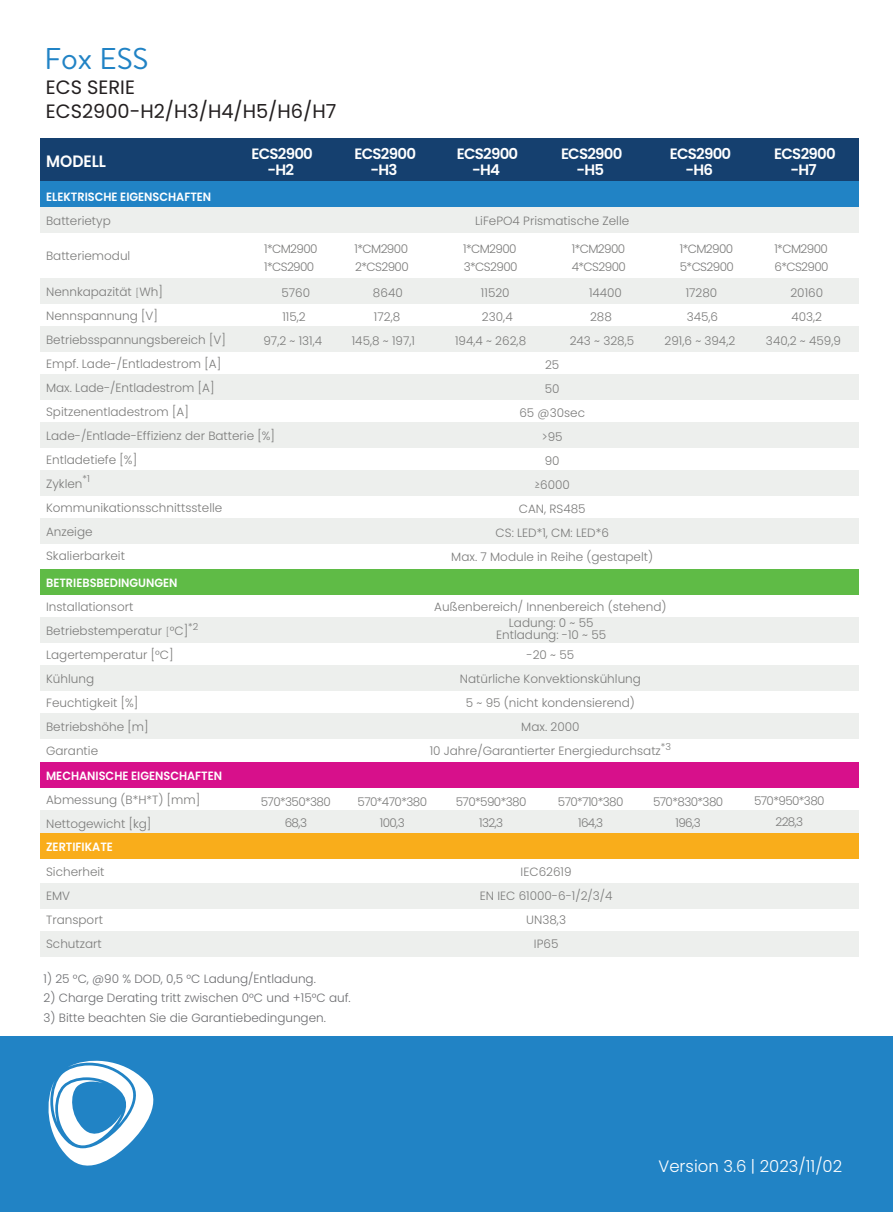
<style>
.page{position:relative;width:893px;height:1212px;background:#fff}
.page>*{position:absolute;margin:0;border:0;box-sizing:border-box;transform-origin:0 0}
.t1{font:30px "Brandon Text";color:#2183c5}
.t2{font:19.35px "Poppins";color:#231f20}
.t3{font:300 16.5px "Poppins";color:#fff}
.t4{font:600 16.5px "Poppins";color:#fff;scale:.94 1}
.t5{font:600 15px/16.5px "Poppins";letter-spacing:-.05em;color:#fff;text-align:center}
.t6{font:300 12px/24px "Poppins";color:#7b7b7a}
.t7{font:300 12px "Poppins";color:#6c6d70}
.t8{font:600 12px "Poppins";color:#fff;scale:.94 1}
.t9{font:300 12px "Poppins";letter-spacing:-.05em;color:#7b7b7a}
.t10{font:300 9.6px "Poppins";color:#7b7b7a}
.s1{font-family:"Adobe Song Std"}
</style>
<div class="page">
<div style="left:40px;top:138px;width:818px;height:44px;background:#15406f"></div>
<div style="left:40px;top:208px;width:818px;height:25px;background:#edefed"></div>
<div style="left:40px;top:182px;width:818px;height:25px;background:#2183c5"></div>
<div style="left:40px;top:569px;width:818px;height:26px;background:#5fbb46"></div>
<div style="left:40px;top:279px;width:818px;height:25px;background:#edefed"></div>
<div style="left:40px;top:327px;width:818px;height:25px;background:#edefed"></div>
<div style="left:40px;top:375px;width:818px;height:25px;background:#edefed"></div>
<div style="left:40px;top:423px;width:818px;height:25px;background:#edefed"></div>
<div style="left:40px;top:471px;width:818px;height:25px;background:#edefed"></div>
<div style="left:40px;top:519px;width:818px;height:25px;background:#edefed"></div>
<div style="left:40px;top:617px;width:818px;height:26px;background:#edefed"></div>
<div style="left:40px;top:665px;width:818px;height:26px;background:#edefed"></div>
<div style="left:40px;top:713px;width:818px;height:26px;background:#edefed"></div>
<div style="left:40px;top:810px;width:818px;height:25px;background:#edefed"></div>
<div style="left:40px;top:883px;width:818px;height:25px;background:#edefed"></div>
<div style="left:40px;top:931px;width:818px;height:25px;background:#edefed"></div>
<div style="left:40px;top:762px;width:818px;height:26px;background:#d7108b"></div>
<div style="left:40px;top:833px;width:818px;height:26px;background:#f9ad1b"></div>
<div style="left:0;top:1036px;width:893px;height:176px;background:#2183c5"></div>
<svg style="left:48px;top:1060px;width:106px;height:106px"></svg>
<h1 class="t1" style="left:44px;top:38px;width:106px">Fox ESS</h1>
<h2 class="t2" style="left:46px;top:76px;width:91px">ECS SERIE</h2>
<h2 class="t2" style="left:46px;top:100px;width:292px">ECS2900-H2/H3/H4/H5/H6/H7</h2>
<h3 class="t4" style="left:46px;top:151px;width:65px">MODELL</h3>
<p class="t8" style="left:46px;top:190px;width:177px">ELEKTRISCHE EIGENSCHAFTEN</p>
<p class="t6" style="left:46px;top:209px;width:66px">Batterietyp</p>
<p class="t6" style="left:46px;top:244px;width:86px">Batteriemodul</p>
<p class="t6" style="left:46px;top:280px;width:230px">Nennkapazität <span class="s1">[</span>Wh]<br>Nennspannung [V]<br>Betriebsspannungsbereich [V]<br>Empf. Lade-/Entladestrom [A]<br>Max. Lade-/Entladestrom [A]<br>Spitzenentladestrom [A]<br>Lade-/Entlade-Effizienz der Batterie [%]<br>Entladetiefe [%]<br>Zyklen</p>
<p class="t5" style="left:251px;top:146px;width:63px">ECS2900 -H2</p>
<p class="t5" style="left:355px;top:146px;width:63px">ECS2900 -H3</p>
<p class="t5" style="left:457px;top:146px;width:63px">ECS2900 -H4</p>
<p class="t5" style="left:670px;top:146px;width:63px">ECS2900 -H6</p>
<p class="t5" style="left:561px;top:146px;width:63px">ECS2900 -H5</p>
<p class="t5" style="left:774px;top:146px;width:63px">ECS2900 -H7</p>
<p class="t6" style="left:475px;top:209px;width:155px">LiFePO4 Prismatische Zelle</p>
<p class="t6" style="left:264px;top:237px;width:55px">1*CM2900</p>
<p class="t6" style="left:355px;top:237px;width:55px">1*CM2900</p>
<p class="t6" style="left:463px;top:237px;width:55px">1*CM2900</p>
<p class="t6" style="left:572px;top:237px;width:55px">1*CM2900</p>
<p class="t6" style="left:680px;top:237px;width:55px">1*CM2900</p>
<p class="t6" style="left:774px;top:237px;width:55px">1*CM2900</p>
<p class="t6" style="left:264px;top:255px;width:52px">1*CS2900</p>
<p class="t6" style="left:355px;top:255px;width:55px">2*CS2900</p>
<p class="t6" style="left:464px;top:255px;width:55px">3*CS2900</p>
<p class="t6" style="left:572px;top:255px;width:56px">4*CS2900</p>
<p class="t6" style="left:680px;top:255px;width:56px">5*CS2900</p>
<p class="t6" style="left:774px;top:255px;width:56px">6*CS2900</p>
<p class="t6" style="left:281px;top:281px;width:30px">5760</p>
<p class="t6" style="left:373px;top:281px;width:31px">8640</p>
<p class="t6" style="left:481px;top:281px;width:30px">11520</p>
<p class="t6" style="left:589px;top:281px;width:34px">14400</p>
<p class="t6" style="left:686px;top:281px;width:33px">17280</p>
<p class="t6" style="left:790px;top:281px;width:34px">20160</p>
<p class="t6" style="left:282px;top:305px;width:25px">115,2</p>
<p class="t6" style="left:374px;top:305px;width:28px">172,8</p>
<p class="t6" style="left:482px;top:305px;width:32px">230,4</p>
<p class="t6" style="left:590px;top:305px;width:23px">288</p>
<p class="t6" style="left:687px;top:305px;width:33px">345,6</p>
<p class="t6" style="left:791px;top:305px;width:32px">403,2</p>
<p class="t6" style="left:263px;top:329px;width:60px">97,2 ~ 131,4</p>
<p class="t6" style="left:352px;top:329px;width:65px">145,8 ~ 197,1</p>
<p class="t6" style="left:455px;top:329px;width:73px">194,4 ~ 262,8</p>
<p class="t6" style="left:570px;top:329px;width:66px">243 ~ 328,5</p>
<p class="t6" style="left:664px;top:329px;width:72px">291,6 ~ 394,2</p>
<p class="t6" style="left:766px;top:329px;width:76px">340,2 ~ 459,9</p>
<p class="t6" style="left:451px;top:353px;width:203px;text-align:center">25<br>50<br>65 @30sec<br>&gt;95<br>90<br>≥6000<br>CAN, RS485<br>CS: LED*1, CM: LED*6<br>Max. 7 Module in Reihe (gestapelt)</p>
<p class="t10" style="left:83px;top:473px;width:9px">*1</p>
<p class="t6" style="left:46px;top:496px;width:178px">Kommunikationsschnittsstelle<br>Anzeige<br>Skalierbarkeit</p>
<p class="t8" style="left:46px;top:575px;width:141px">BETRIEBSBEDINGUNGEN</p>
<p class="t6" style="left:46px;top:595px;width:144px">Installationsort<br>Betriebstemperatur <span class="s1">[</span>°C]</p>
<p class="t10" style="left:188px;top:621px;width:12px">*2</p>
<p class="t6" style="left:46px;top:643px;width:129px">Lagertemperatur [°C]<br>Kühlung<br>Feuchtigkeit [%]<br>Betriebshöhe [m]<br>Garantie</p>
<p class="t8" style="left:46px;top:769px;width:189px">MECHANISCHE EIGENSCHAFTEN</p>
<p class="t6" style="left:46px;top:787px;width:155px">Abmessung (B*H*T) [mm]<br>Nettogewicht [kg]</p>
<p class="t6" style="left:46px;top:859px;width:60px">Sicherheit<br>EMV<br>Transport<br>Schutzart</p>
<p class="t8" style="left:46px;top:840px;width:73px">ZERTIFIKATE</p>
<p class="t6" style="left:434px;top:595px;width:234px">Außenbereich/ Innenbereich (stehend)</p>
<p class="t6" style="left:527px;top:643px;width:49px">-20 ~ 55</p>
<p class="t6" style="left:460px;top:667px;width:183px">Natürliche Konvektionskühlung</p>
<p class="t6" style="left:466px;top:691px;width:171px">5 ~ 95 (nicht kondensierend)</p>
<p class="t6" style="left:521px;top:715px;width:60px">Max. 2000</p>
<p class="t6" style="left:430px;top:739px;width:233px">10 Jahre/Garantierter Energiedurchsatz</p>
<p class="t10" style="left:661px;top:741px;width:12px">*3</p>
<p class="t6" style="left:496px;top:617px;width:112px;line-height:12px;text-align:center">Ladung: 0 ~ 55<br>Entladung: -10 ~ 55</p>
<p class="t9" style="left:261px;top:794px;width:72px">570*350*380</p>
<p class="t9" style="left:358px;top:794px;width:71px">570*470*380</p>
<p class="t9" style="left:456px;top:794px;width:72px">570*590*380</p>
<p class="t9" style="left:558px;top:794px;width:67px">570*710*380</p>
<p class="t9" style="left:653px;top:794px;width:72px">570*830*380</p>
<p class="t6" style="left:285px;top:811px;width:24px">68,3</p>
<p class="t6" style="left:380px;top:811px;width:26px">100,3</p>
<p class="t6" style="left:479px;top:811px;width:26px">132,3</p>
<p class="t6" style="left:578px;top:811px;width:27px">164,3</p>
<p class="t6" style="left:675px;top:811px;width:27px">196,3</p>
<p class="t6" style="left:480px;top:859px;width:134px;text-align:center">IEC62619<br>EN IEC 61000-6-1/2/3/4<br>UN38,3<br>IP65</p>
<p class="t7" style="left:44px;top:972px;width:274px">1) 25 °C, @90 % DOD, 0,5 °C Ladung/Entladung.</p>
<p class="t7" style="left:44px;top:991px;width:309px">2) Charge Derating tritt zwischen 0°C und +15°C auf.</p>
<p class="t7" style="left:44px;top:1011px;width:284px">3) Bitte beachten Sie die Garantiebedingungen.</p>
<p class="t9" style="left:754px;top:793px;width:72px">570*950*380</p>
<p class="t6" style="left:775px;top:810px;width:29px">228,3</p>
<h3 class="t3" style="left:658px;top:1156px;width:185px">Version 3.6 | 2023/11/02</h3>
</div>
